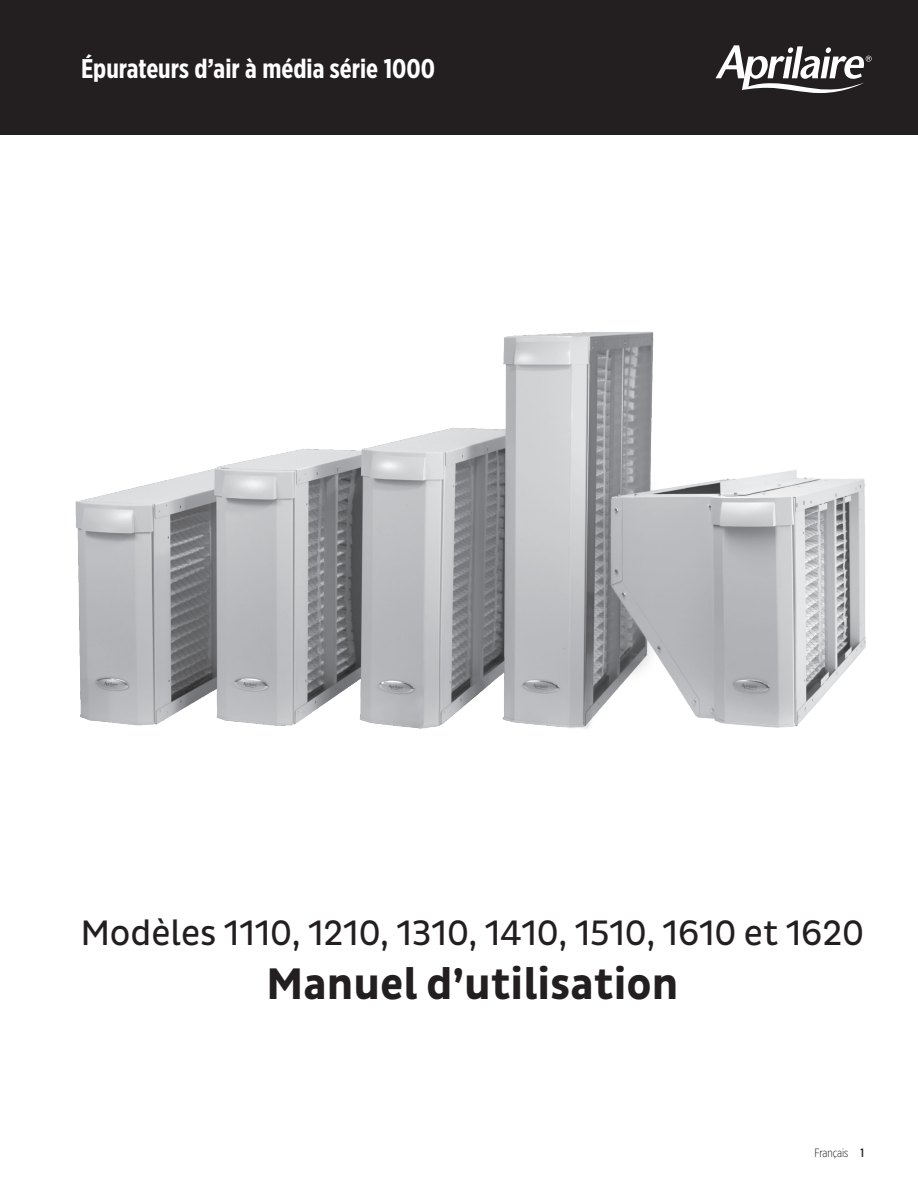
<style>
.page{position:relative;width:918px;height:1188px;background:#fff}
.page>*{position:absolute;margin:0;border:0;box-sizing:border-box;transform-origin:0 0}
.t1{font:700 45px "Pluto Sans Cond";color:#231f20}
.t2{font:36px "Pluto Sans Cond";color:#231f20}
.t3{font:700 27px "Gotham X Narrow";color:#fff}
.t4{font:300 12px "Gotham X Narrow";color:#231f20}
.s1{font-weight:500}
</style>
<div class="page">
<div style="left:0;top:0;width:918px;height:135px;background:#231f20"></div>
<svg style="left:716px;top:45px;width:156px;height:48px"></svg>
<img style="left:75px;top:331px;width:791px;height:398px">
<p class="t3" style="left:81px;top:52px;width:356px">Épurateurs d’air à média série 1000</p>
<p class="t2" style="left:81px;top:912px;width:785px">Modèles 1110, 1210, 1310, 1410, 1510, 1610 et 1620</p>
<p class="t1" style="left:267px;top:958px;width:413px">Manuel d’utilisation</p>
<p class="t4" style="left:814px;top:1146px;width:51px">Français <span class="s1">1</span></p>
</div>
